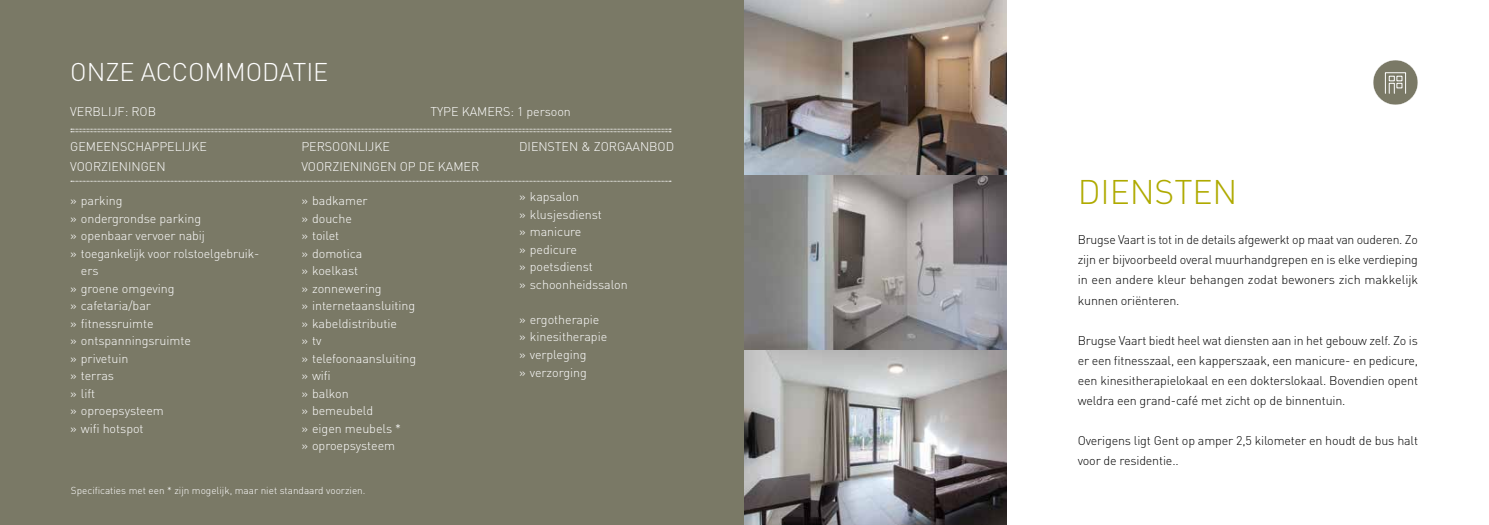
<style>
.page{position:relative;width:1489px;height:525px;background:#fff}
.page>*{position:absolute;margin:0;border:0;box-sizing:border-box;transform-origin:0 0}
.t1{font:300 33.75px "DIN";letter-spacing:-.005em;color:#afaa00}
.t2{font:300 25.25px "DIN";letter-spacing:-.005em;color:#fff}
.t3{font:300 12.5px/17.5px "DIN";letter-spacing:-.005em;color:#fff}
.t4{font:300 12.5px/20px "DIN";letter-spacing:-.015em;color:#000;text-align:justify}
.t5{font:300 10px "DIN";color:#fff}
</style>
<div class="page">
<div style="left:0;top:0;width:744px;height:524px;background:#7a7966"></div>
<img style="left:744px;top:0;width:262px;height:524px">
<svg style="left:71px;top:181px;width:600px;height:1px"></svg>
<svg style="left:71px;top:129px;width:600px;height:3px"></svg>
<svg style="left:1373px;top:60px;width:44px;height:45px"></svg>
<h2 class="t2" style="left:70px;top:56px;width:259px">ONZE ACCOMMODATIE</h2>
<p class="t3" style="left:70px;top:102px;width:87px">VERBLIJF: ROB</p>
<p class="t3" style="left:430px;top:102px;width:142px">TYPE KAMERS: 1 persoon</p>
<p class="t3" style="left:70px;top:136px;width:138px;line-height:20px">GEMEENSCHAPPELIJKE<br>VOORZIENINGEN</p>
<p class="t3" style="left:70px;top:191px;width:54px">» parking</p>
<p class="t3" style="left:70px;top:209px;width:132px">» ondergrondse parking</p>
<p class="t3" style="left:70px;top:226px;width:136px">» openbaar vervoer nabij</p>
<p class="t3" style="left:70px;top:244px;width:191px">» toegankelijk voor rolstoelgebruik-</p>
<p class="t3" style="left:81px;top:261px;width:19px">ers</p>
<p class="t3" style="left:70px;top:279px;width:106px">» groene omgeving</p>
<p class="t3" style="left:70px;top:296px;width:82px">» cafetaria/bar</p>
<p class="t3" style="left:70px;top:314px;width:85px">» fitnessruimte</p>
<p class="t3" style="left:70px;top:331px;width:122px">» ontspanningsruimte</p>
<p class="t3" style="left:70px;top:349px;width:60px">» privetuin</p>
<p class="t3" style="left:70px;top:366px;width:45px">» terras</p>
<p class="t3" style="left:70px;top:384px;width:27px">» lift</p>
<p class="t3" style="left:70px;top:401px;width:95px">» oproepsysteem</p>
<p class="t3" style="left:70px;top:419px;width:75px">» wifi hotspot</p>
<p class="t3" style="left:301px;top:136px;width:179px;line-height:20px">PERSOONLIJKE<br>VOORZIENINGEN OP DE KAMER</p>
<p class="t3" style="left:301px;top:191px;width:116px">» badkamer<br>» douche<br>» toilet<br>» domotica<br>» koelkast<br>» zonnewering<br>» internetaansluiting » kabeldistributie<br>» tv<br>» telefoonaansluiting » wifi<br>» balkon<br>» bemeubeld<br>» eigen meubels *<br>» oproepsysteem</p>
<p class="t5" style="left:71px;top:484px;width:296px">Specificaties met een * zijn mogelijk, maar niet standaard voorzien.</p>
<p class="t3" style="left:519px;top:138px;width:156px">DIENSTEN &amp; ZORGAANBOD</p>
<p class="t3" style="left:519px;top:188px;width:110px">» kapsalon<br>» klusjesdienst<br>» manicure<br>» pedicure<br>» poetsdienst<br>» schoonheidssalon</p>
<p class="t3" style="left:519px;top:310px;width:90px">» ergotherapie » kinesitherapie » verpleging<br>» verzorging</p>
<h1 class="t1" style="left:1077px;top:171px;width:161px">DIENSTEN</h1>
<p class="t4" style="left:1077px;top:230px;width:342px">Brugse Vaart is tot in de details afgewerkt op maat van ouderen. Zo zijn er bijvoorbeeld overal muurhandgrepen en is elke verdieping in een andere kleur behangen zodat bewoners zich makkelijk kunnen oriënteren.</p>
<p class="t4" style="left:1077px;top:330px;width:342px">Brugse Vaart biedt heel wat diensten aan in het gebouw zelf. Zo is er een fitnesszaal, een kapperszaak, een manicure- en pedicure, een kinesitherapielokaal en een dokterslokaal. Bovendien opent weldra een grand-café met zicht op de binnentuin.</p>
<p class="t4" style="left:1077px;top:430px;width:342px">Overigens ligt Gent op amper 2,5 kilometer en houdt de bus halt voor de residentie..</p>
</div>
